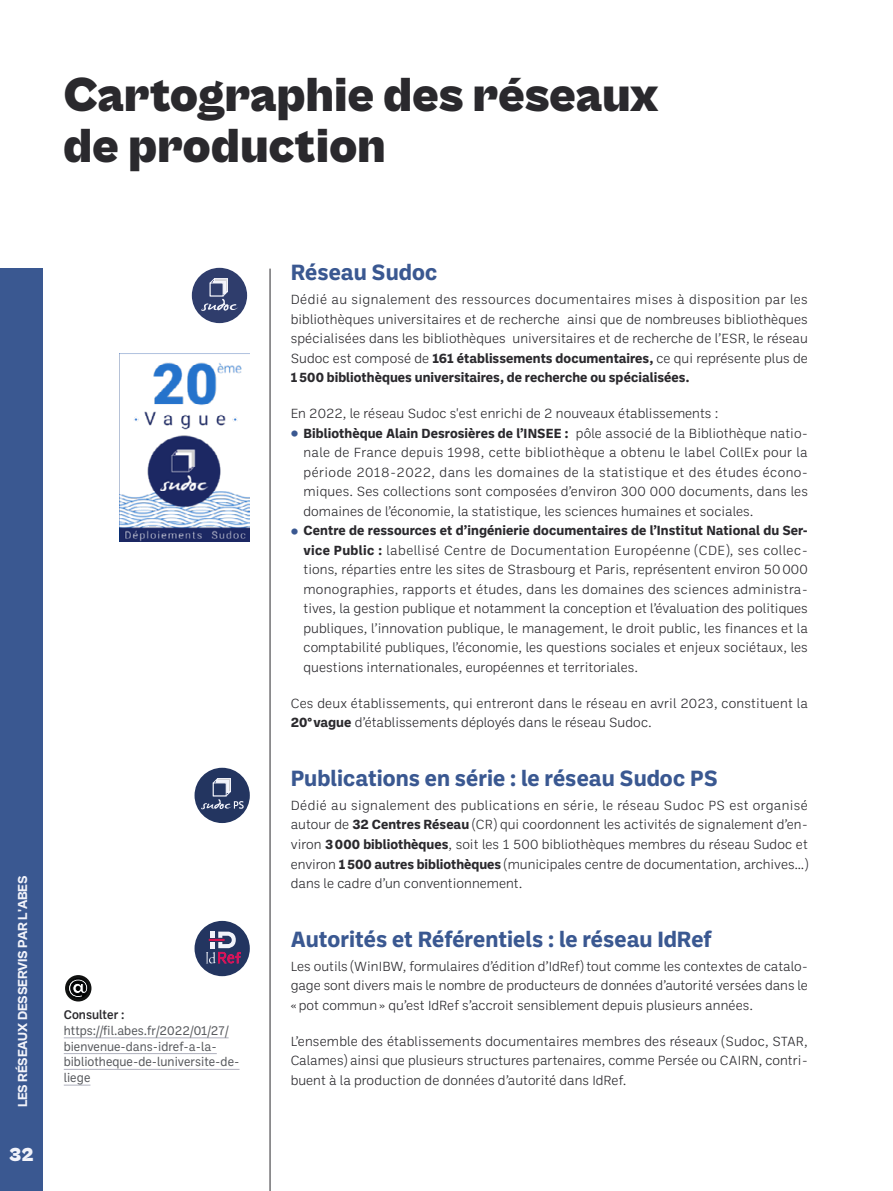
<style>
.page{position:relative;width:893px;height:1191px;background:#fff}
.page>*{position:absolute;margin:0;border:0;box-sizing:border-box;transform-origin:0 0}
.Titre__1{font:900 49.5px/51px "Cabinet Grotesk";letter-spacing:.01em;color:#2a292d}
.Titre_2{font:700 22.5px "Ballinger";color:#3a5891}
.Titre__1-2{font:900 19.5px "Cabinet Grotesk";color:#f2f3fa}
.texte_courant{font:300 13.5px/19.5px "Ballinger";color:#2a292d;text-align:justify}
.t1{font:800 13.5px "Cabinet Grotesk";letter-spacing:-.02em;color:#f2f3fa}
.Encadré_lien{font:12.75px/15.8px "Ballinger";color:#585a5e;scale:.96 1}
.Encadré{font:500 12.75px "Ballinger";color:#2a292d;scale:.96 1}
.s1{font-weight:700}
.s2{font-family:"Questa";font-weight:900;font-size:16.5px;color:#3a5891}
</style>
<div class="page">
<div style="left:0;top:269px;width:43px;height:922px;background:#3a5891"></div>
<hr style="left:270px;top:269px;width:1px;height:922px;background:#2a292d">
<img style="left:119px;top:353px;width:131px;height:189px">
<div style="left:192px;top:268px;width:55px;height:55px;background:#2f3d6c;border-radius:50%"></div>
<svg style="left:201px;top:278px;width:37px;height:33px"></svg>
<svg style="left:214px;top:278px;width:14px;height:14px"></svg>
<div style="left:213px;top:281px;width:12px;height:12px;background:#f2f3fa"></div>
<div style="left:210px;top:283px;width:13px;height:13px;background:#2f3d6c;border:1px solid #f2f3fa"></div>
<div style="left:195px;top:767px;width:55px;height:56px;background:#233560;border-radius:50%"></div>
<svg style="left:201px;top:778px;width:43px;height:31px"></svg>
<div style="left:195px;top:921px;width:55px;height:55px;background:#233560;border-radius:50%"></div>
<svg style="left:206px;top:931px;width:35px;height:33px"></svg>
<hr style="left:64px;top:1037px;width:165px;height:1px;background:#afb0bd">
<hr style="left:64px;top:1053px;width:153px;height:1px;background:#afb0bd">
<hr style="left:64px;top:1069px;width:176px;height:1px;background:#afb0bd">
<svg style="left:64px;top:1084px;width:26px;height:1px"></svg>
<div style="left:65px;top:975px;width:26px;height:26px;border:3px solid #111211;border-radius:50%"></div>
<svg style="left:68px;top:978px;width:20px;height:19px"></svg>
<p class="Titre__1" style="left:64px;top:71px;width:596px">Cartographie des réseaux de production</p>
<p class="t1" style="left:15px;top:1107px;width:233px;rotate:-90deg">LES RÉSEAUX DESSERVIS PAR L'ABES</p>
<p class="Titre__1-2" style="left:9px;top:1144px;width:26px">32</p>
<p class="Encadré" style="left:64px;top:1006px;width:65px">Consulter :</p>
<p class="Encadré_lien" style="left:64px;top:1022px;width:184px">https://fil.abes.fr/2022/01/27/ bienvenue-dans-idref-a-la&shy;bibliotheque-de-luniversite-de&shy;liege</p>
<p class="Titre_2" style="left:291px;top:257px;width:148px">Réseau Sudoc</p>
<p class="texte_courant" style="left:291px;top:289px;width:519px">Dédié au signalement des ressources documentaires mises à disposition par les bibliothèques universitaires et de recherche ainsi que de nombreuses bibliothèques spécialisées dans les bibliothèques universitaires et de recherche de l’ESR, le réseau Sudoc est composé de <span class="s1">161 établissements documentaires,</span> ce qui représente plus de <span class="s1">1500 bibliothèques universitaires, de recherche ou spécialisées.</span></p>
<p class="texte_courant" style="left:291px;top:403px;width:429px">En 2022, le réseau Sudoc s'est enrichi de 2 nouveaux établissements :</p>
<p class="texte_courant" style="left:303px;top:423px;width:506px;text-indent:-13px"><span class="s2">•</span> <span class="s1">Bibliothèque Alain Desrosières de l’INSEE :</span> pôle associé de la Bibliothèque natio&shy;nale de France depuis 1998, cette bibliothèque a obtenu le label CollEx pour la période 2018-2022, dans les domaines de la statistique et des études écono&shy;miques. Ses collections sont composées d’environ 300 000 documents, dans les domaines de l’économie, la statistique, les sciences humaines et sociales.</p>
<p class="texte_courant" style="left:303px;top:520px;width:506px;text-indent:-13px"><span class="s2">•</span> <span class="s1">Centre de ressources et d’ingénierie documentaires de l’Institut National du Ser&shy;vice Public :</span> labellisé Centre de Documentation Européenne (CDE), ses collec&shy;tions, réparties entre les sites de Strasbourg et Paris, représentent environ 50000 monographies, rapports et études, dans les domaines des sciences administra&shy;tives, la gestion publique et notamment la conception et l’évaluation des politiques publiques, l’innovation publique, le management, le droit public, les finances et la comptabilité publiques, l’économie, les questions sociales et enjeux sociétaux, les questions internationales, européennes et territoriales.</p>
<p class="texte_courant" style="left:291px;top:693px;width:519px">Ces deux établissements, qui entreront dans le réseau en avril 2023, constituent la<br><span class="s1">20°vague</span> d’établissements déployés dans le réseau Sudoc.</p>
<p class="Titre_2" style="left:291px;top:762px;width:429px">Publications en série : le réseau Sudoc PS</p>
<p class="texte_courant" style="left:291px;top:795px;width:519px">Dédié au signalement des publications en série, le réseau Sudoc PS est organisé autour de <span class="s1">32 Centres Réseau</span> (CR) qui coordonnent les activités de signalement d’en&shy;viron <span class="s1">3000 bibliothèques</span>, soit les 1 500 bibliothèques membres du réseau Sudoc et environ <span class="s1">1500 autres bibliothèques</span> (municipales centre de documentation, archives…) dans le cadre d’un conventionnement.</p>
<p class="Titre_2" style="left:291px;top:923px;width:422px">Autorités et Référentiels : le réseau IdRef</p>
<p class="texte_courant" style="left:291px;top:955px;width:519px">Les outils (WinIBW, formulaires d’édition d’IdRef) tout comme les contextes de catalo&shy;gage sont divers mais le nombre de producteurs de données d’autorité versées dans le «pot commun» qu’est IdRef s’accroit sensiblement depuis plusieurs années.</p>
<p class="texte_courant" style="left:291px;top:1030px;width:519px">L’ensemble des établissements documentaires membres des réseaux (Sudoc, STAR, Calames) ainsi que plusieurs structures partenaires, comme Persée ou CAIRN, contri&shy;buent à la production de données d’autorité dans IdRef.</p>
</div>
